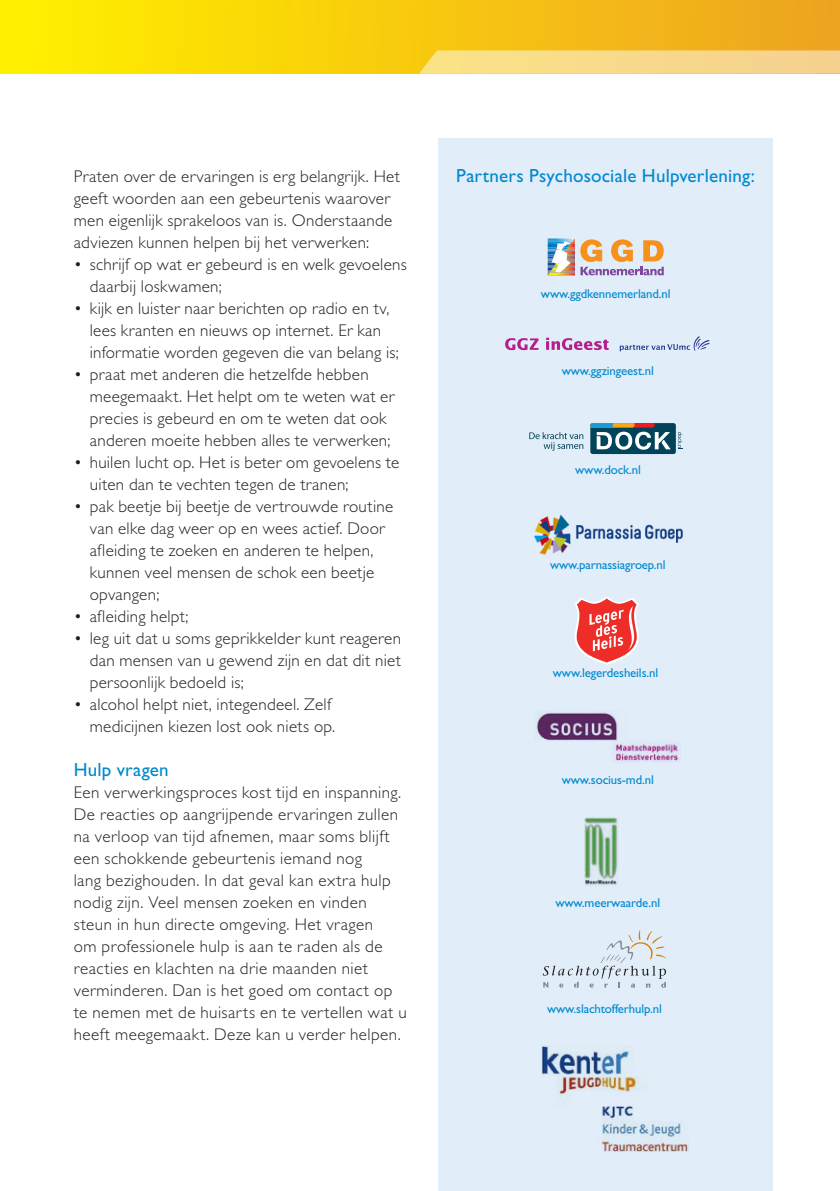
<style>
.page{position:relative;width:840px;height:1191px;background:#fff}
.page>*{position:absolute;margin:0;border:0;box-sizing:border-box;transform-origin:0 0}
.Tussenkopje{font:19px "Gill Sans Std";letter-spacing:.01em;color:#0089cf}
.Platte_tekst{font:300 17px/22px "Gill Sans Std";letter-spacing:.02em;color:#231f20}
.t1{font:12.8px "Gill Sans Std";letter-spacing:-.01em;color:#0089cf}
</style>
<div class="page">
<div style="left:0;top:0;width:839px;height:74px;background:linear-gradient(to right,#fff100,#eea221)"></div>
<svg style="left:418px;top:50px;width:421px;height:24px;background:#f7d884"></svg>
<div style="left:438px;top:138px;width:334px;height:1053px;background:#e1edf8"></div>
<svg style="left:546px;top:338px;width:62px;height:12px"></svg>
<svg style="left:505px;top:338px;width:33px;height:12px"></svg>
<svg style="left:619px;top:336px;width:90px;height:15px"></svg>
<svg style="left:574px;top:596px;width:64px;height:69px"></svg>
<img style="left:534px;top:514px;width:149px;height:41px">
<img style="left:584px;top:817px;width:34px;height:69px">
<img style="left:534px;top:710px;width:146px;height:52px">
<svg style="left:547px;top:238px;width:116px;height:37px"></svg>
<svg style="left:542px;top:930px;width:123px;height:57px"></svg>
<img style="left:541px;top:1045px;width:147px;height:106px">
<div style="left:590px;top:423px;width:85px;height:31px;background:#014359;border-radius:2px"></div>
<svg style="left:678px;top:432px;width:3px;height:17px"></svg>
<svg style="left:590px;top:423px;width:80px;height:27px"></svg>
<svg style="left:529px;top:432px;width:54px;height:19px"></svg>
<p class="Platte_tekst" style="left:74px;top:166px;width:327px">Praten over de ervaringen is erg belangrijk. Het geeft woorden aan een gebeurtenis waarover men eigenlijk sprakeloos van is. Onderstaande adviezen kunnen helpen bij het verwerken:</p>
<p class="Platte_tekst" style="left:90px;top:254px;width:318px;text-indent:-16px">• schrijf op wat er gebeurd is en welk gevoelens daarbij loskwamen;</p>
<p class="Platte_tekst" style="left:90px;top:298px;width:310px;text-indent:-16px">• kijk en luister naar berichten op radio en tv, lees kranten en nieuws op internet. Er kan informatie worden gegeven die van belang is;</p>
<p class="Platte_tekst" style="left:90px;top:364px;width:306px;text-indent:-16px">• praat met anderen die hetzelfde hebben meegemaakt. Het helpt om te weten wat er precies is gebeurd en om te weten dat ook anderen moeite hebben alles te verwerken;</p>
<p class="Platte_tekst" style="left:90px;top:452px;width:311px;text-indent:-16px">• huilen lucht op. Het is beter om gevoelens te uiten dan te vechten tegen de tranen;</p>
<p class="Platte_tekst" style="left:90px;top:496px;width:305px;text-indent:-16px">• pak beetje bij beetje de vertrouwde routine van elke dag weer op en wees actief. Door afleiding te zoeken en anderen te helpen, kunnen veel mensen de schok een beetje opvangen;</p>
<p class="Platte_tekst" style="left:74px;top:606px;width:116px">• afleiding helpt;</p>
<p class="Platte_tekst" style="left:90px;top:628px;width:313px;text-align:justify;text-indent:-16px">• leg uit dat u soms geprikkelder kunt reageren dan mensen van u gewend zijn en dat dit niet persoonlijk bedoeld is;</p>
<p class="Platte_tekst" style="left:74px;top:694px;width:263px;text-align:right">• alcohol helpt niet, integendeel. Zelf medicijnen kiezen lost ook niets op.</p>
<p class="Tussenkopje" style="left:74px;top:759px;width:96px">Hulp vragen</p>
<p class="Platte_tekst" style="left:74px;top:782px;width:334px">Een verwerkingsproces kost tijd en inspanning.<br>De reacties op aangrijpende ervaringen zullen na verloop van tijd afnemen, maar soms blijft een schokkende gebeurtenis iemand nog<br>lang bezighouden. In dat geval kan extra hulp nodig zijn. Veel mensen zoeken en vinden steun in hun directe omgeving. Het vragen<br>om professionele hulp is aan te raden als de reacties en klachten na drie maanden niet verminderen. Dan is het goed om contact op te nemen met de huisarts en te vertellen wat u heeft meegemaakt. Deze kan u verder helpen.</p>
<p class="Tussenkopje" style="left:456px;top:165px;width:300px">Partners Psychosociale Hulpverlening:</p>
<p class="t1" style="left:540px;top:286px;width:131px">www.ggdkennemerland.nl</p>
<p class="t1" style="left:561px;top:363px;width:93px">www.ggzingeest.nl</p>
<p class="t1" style="left:575px;top:462px;width:67px">www.dock.nl</p>
<p class="t1" style="left:549px;top:557px;width:117px">www.parnassiagroep.nl</p>
<p class="t1" style="left:552px;top:665px;width:107px">www.legerdesheils.nl</p>
<p class="t1" style="left:561px;top:772px;width:93px">www.socius-md.nl</p>
<p class="t1" style="left:555px;top:895px;width:106px">www.meerwaarde.nl</p>
<p class="t1" style="left:546px;top:1001px;width:116px">www.slachtofferhulp.nl</p>
</div>
